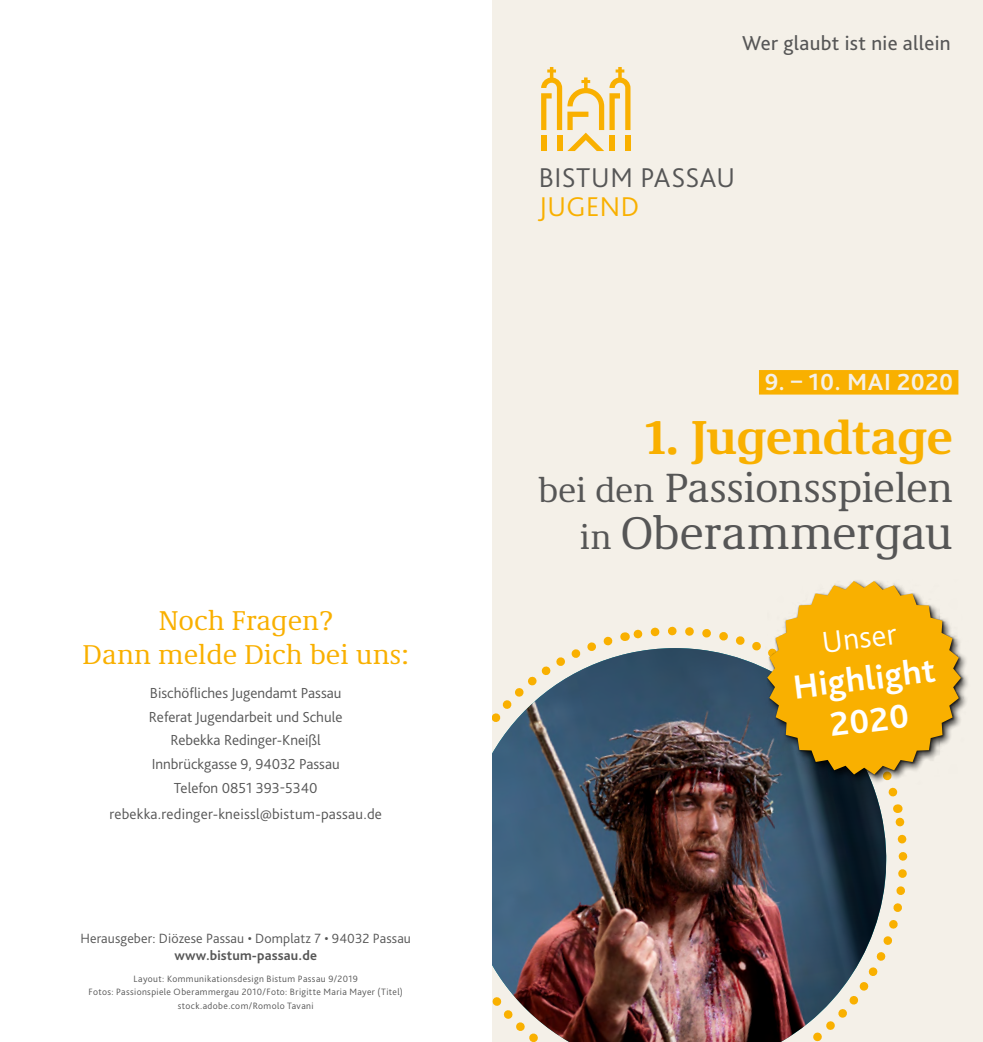
<style>
.page{position:relative;width:983px;height:1042px;background:#fff}
.page>*{position:absolute;margin:0;border:0;box-sizing:border-box;transform-origin:0 0}
.Jugend-Plakat_Titel{font:700 49px "Demos Next Pro";letter-spacing:-.015em;color:#f9b000}
.Jugend-Plakat_Titel-2{font:47.25px "Demos Next Pro";letter-spacing:-.01em;color:#565656}
.Jugend-Plakat_Titel-3{font:42px "Demos Next Pro";letter-spacing:-.005em;color:#565656}
.Fließtext_Info___Fly{font:700 35px "Bliss Pro";color:#fff}
.Fließtext_Info___Fly-2{font:300 31.5px "Bliss Pro";color:#fff}
.Logo18mm{font:300 28.35px "Bliss Pro";letter-spacing:.015em;color:#565656}
.Logo18mm-2{font:300 28.35px "Bliss Pro";letter-spacing:.02em;color:#f9b000}
.Ansprache_HL_BP-FlyR{font:28px "Demos Next Pro";color:#f9b000}
.Jugend-Plakat_Market{font:700 24.5px "Bliss Pro";letter-spacing:.025em;color:#f4f0e8}
.Claim{font:21px "Bliss Pro";letter-spacing:.015em;color:#565656}
.Fließtext_Kontakt{font:300 15.22px "Bliss Pro";color:#565656}
.Herausgeber___Flyer{font:300 14px "Bliss Pro";letter-spacing:.01em;color:#565656}
.Herausgeber___Flyer-2{font:700 14px "Bliss Pro";letter-spacing:.01em;color:#565656}
.Impressum___Flyer{font:300 9.62px/13.1px "Bliss Pro";letter-spacing:.04em;color:#565656;text-align:center}
.s1{font-size:35px}
</style>
<div class="page">
<div style="left:491px;top:0;width:491px;height:1042px;background:#f4f0e8"></div>
<svg style="left:541px;top:67px;width:89px;height:84px"></svg>
<div style="left:758px;top:370px;width:200px;height:24px;background:#f9b000"></div>
<svg style="left:491px;top:627px;width:415px;height:284px"></svg>
<img style="left:491px;top:648px;width:410px;height:394px">
<div style="left:764px;top:579px;width:206px;height:205px;background:#000;opacity:.75"></div>
<div style="left:766px;top:581px;width:196px;height:196px;background:#000;opacity:.6"></div>
<svg style="left:767px;top:581px;width:193px;height:193px;background:#e4af2e"></svg>
<p class="Ansprache_HL_BP-FlyR" style="left:159px;top:602px;width:175px">Noch Fragen?</p>
<p class="Ansprache_HL_BP-FlyR" style="left:82px;top:636px;width:328px">Dann melde Dich bei uns:</p>
<p class="Fließtext_Kontakt" style="left:150px;top:683px;width:193px">Bischöfliches Jugendamt Passau</p>
<p class="Fließtext_Kontakt" style="left:149px;top:707px;width:195px">Referat Jugendarbeit und Schule</p>
<p class="Fließtext_Kontakt" style="left:170px;top:731px;width:152px">Rebekka Redinger-Kneißl</p>
<p class="Fließtext_Kontakt" style="left:152px;top:754px;width:189px">Innbrückgasse 9, 94032 Passau</p>
<p class="Fließtext_Kontakt" style="left:174px;top:778px;width:145px">Telefon 0851 393-5340</p>
<p class="Fließtext_Kontakt" style="left:109px;top:805px;width:274px">rebekka.redinger-kneissl@bistum-passau.de</p>
<p class="Herausgeber___Flyer" style="left:80px;top:930px;width:332px">Herausgeber: Diözese Passau • Domplatz 7 • 94032 Passau</p>
<p class="Herausgeber___Flyer-2" style="left:174px;top:947px;width:144px">www.bistum-passau.de</p>
<p class="Impressum___Flyer" style="left:88px;top:972px;width:316px">Layout: Kommunikationsdesign Bistum Passau 9/2019<br>Fotos: Passionspiele Oberammergau 2010/Foto: Brigitte Maria Mayer (Titel) stock.adobe.com/Romolo Tavani</p>
<p class="Claim" style="left:742px;top:30px;width:210px">Wer glaubt ist nie allein</p>
<p class="Logo18mm" style="left:538px;top:160px;width:198px">BISTUM PASSAU</p>
<p class="Logo18mm-2" style="left:538px;top:188px;width:102px">JUGEND</p>
<p class="Jugend-Plakat_Market" style="left:764px;top:367px;width:190px">9. – 10. MAI 2020</p>
<p class="Jugend-Plakat_Titel" style="left:645px;top:403px;width:309px">1. Jugendtage</p>
<p class="Jugend-Plakat_Titel-3" style="left:538px;top:459px;width:416px"><span class="s1">bei den</span> Passionsspielen</p>
<p class="Jugend-Plakat_Titel-2" style="left:579px;top:501px;width:374px"><span class="s1">in</span> Oberammergau</p>
<p class="Fließtext_Info___Fly-2" style="left:819px;top:623px;width:76px;rotate:-7deg">Unser</p>
<p class="Fließtext_Info___Fly" style="left:790px;top:665px;width:144px;rotate:-7deg">Highlight</p>
<p class="Fließtext_Info___Fly" style="left:827px;top:703px;width:81px;rotate:-7deg">2020</p>
</div>
